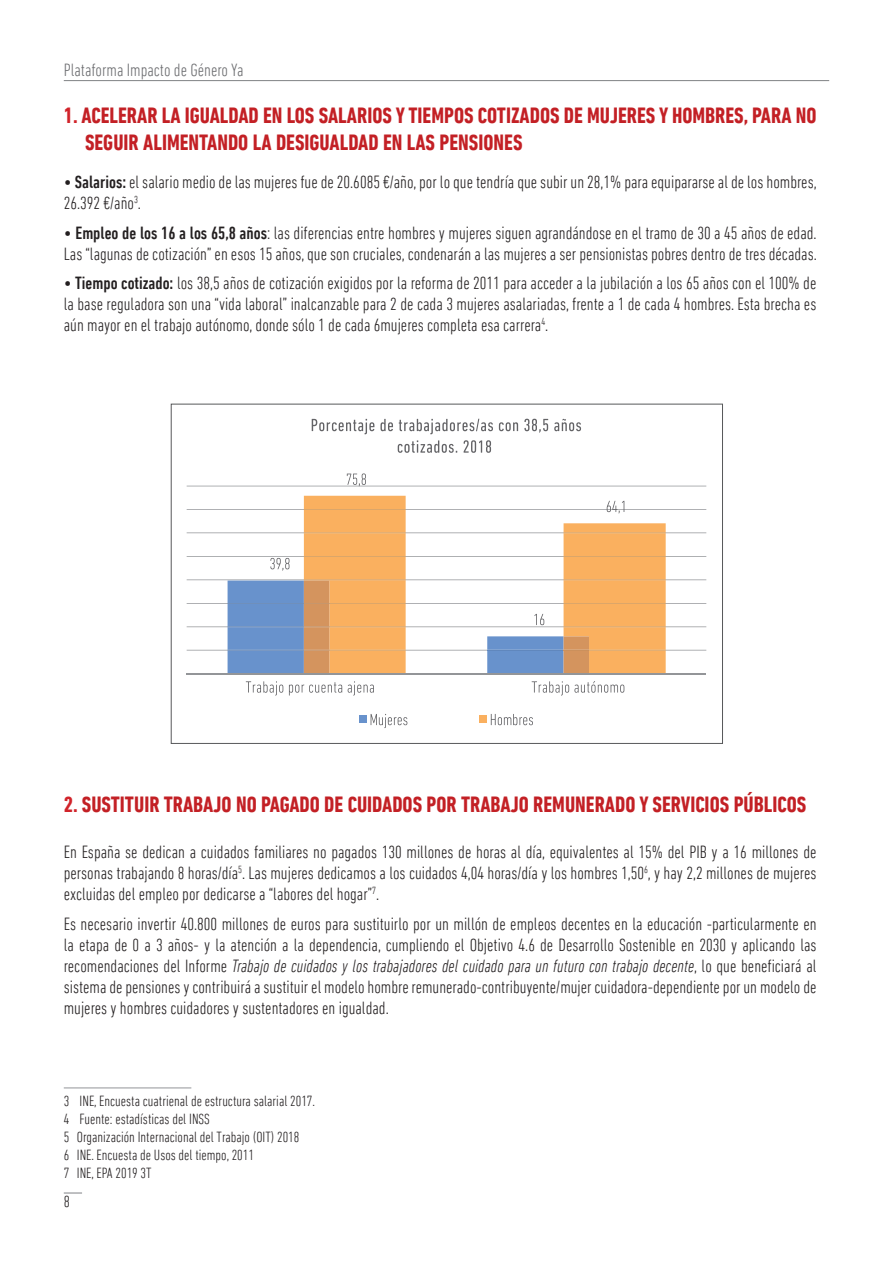
<style>
.page{position:relative;width:893px;height:1263px;background:#fff}
.page>*{position:absolute;margin:0;border:0;box-sizing:border-box;transform-origin:0 0}
.t1{font:700 condensed 22.5px/27px "DIN Next W01";color:#c32025}
.t2{font:300 condensed 18px/21px "DIN Next W01";color:#231f20}
.t3{font:italic 300 condensed 18px "DIN Next LTW01";color:#231f20}
.t4{font:300 condensed 18px "DIN Next W01";color:#6c6d70}
.t5{font:300 condensed 16.5px "DIN Next W01";color:#231f20}
.t6{font:300 condensed 15px/18px "DIN Next W01";color:#231f20}
.s1{color:#d1232a}
.s2{font-weight:500}
.s3{font-family:"DIN Next W01";font-style:normal}
</style>
<div class="page">
<hr style="left:64px;top:80px;width:765px;height:1px;background:#808285">
<svg style="left:64px;top:1193px;width:18px;height:1px"></svg>
<hr style="left:64px;top:1087px;width:127px;height:1px;background:#939598">
<hr style="left:187px;top:486px;width:519px;height:1px;background:#939598">
<hr style="left:187px;top:509px;width:519px;height:1px;background:#939598">
<hr style="left:187px;top:532px;width:519px;height:1px;background:#939598">
<hr style="left:187px;top:556px;width:519px;height:1px;background:#939598">
<hr style="left:187px;top:579px;width:519px;height:1px;background:#939598">
<hr style="left:187px;top:603px;width:519px;height:1px;background:#939598">
<hr style="left:187px;top:626px;width:519px;height:1px;background:#939598">
<hr style="left:187px;top:650px;width:519px;height:1px;background:#939598">
<hr style="left:187px;top:673px;width:519px;height:1px;background:#939598">
<svg style="left:228px;top:496px;width:178px;height:177px"></svg>
<svg style="left:487px;top:523px;width:179px;height:150px"></svg>
<svg style="left:347px;top:473px;width:19px;height:13px"></svg>
<svg style="left:607px;top:501px;width:17px;height:13px"></svg>
<svg style="left:246px;top:681px;width:37px;height:14px"></svg>
<svg style="left:289px;top:682px;width:53px;height:13px"></svg>
<svg style="left:348px;top:681px;width:26px;height:14px"></svg>
<svg style="left:532px;top:681px;width:92px;height:14px"></svg>
<svg style="left:312px;top:419px;width:62px;height:15px"></svg>
<svg style="left:380px;top:419px;width:13px;height:12px"></svg>
<svg style="left:399px;top:419px;width:94px;height:15px"></svg>
<svg style="left:499px;top:422px;width:19px;height:9px"></svg>
<svg style="left:524px;top:419px;width:24px;height:14px"></svg>
<svg style="left:554px;top:419px;width:27px;height:12px"></svg>
<svg style="left:398px;top:440px;width:59px;height:13px"></svg>
<svg style="left:464px;top:440px;width:27px;height:13px"></svg>
<div style="left:359px;top:715px;width:7px;height:8px;background:#6892cc"></div>
<svg style="left:371px;top:714px;width:36px;height:14px"></svg>
<div style="left:479px;top:715px;width:8px;height:8px;background:#fab05f"></div>
<svg style="left:491px;top:714px;width:42px;height:11px"></svg>
<p class="t4" style="left:64px;top:60px;width:181px">Plataforma Impacto de Género Ya</p>
<p class="t1" style="left:85px;top:102px;width:733px;text-indent:-21px"><span class="s1">1.</span> ACELERAR LA IGUALDAD EN LOS SALARIOS Y TIEMPOS COTIZADOS DE MUJERES Y HOMBRES, PARA NO<br>SEGUIR ALIMENTANDO LA DESIGUALDAD EN LAS PENSIONES</p>
<p class="t2" style="left:64px;top:171px;width:754px"><span class="s2">• Salarios:</span> el salario medio de las mujeres fue de 20.6085 €/año, por lo que tendría que subir un 28,1% para equipararse al de los hombres,<br>26.392 €/año<sup>3</sup>.</p>
<p class="t2" style="left:64px;top:222px;width:754px"><span class="s2">• Empleo de los 16 a los 65,8 años</span>: las diferencias entre hombres y mujeres siguen agrandándose en el tramo de 30 a 45 años de edad.<br>Las “lagunas de cotización” en esos 15 años, que son cruciales, condenarán a las mujeres a ser pensionistas pobres dentro de tres décadas.</p>
<p class="t2" style="left:64px;top:272px;width:754px;text-align:justify"><span class="s2">• Tiempo cotizado:</span> los 38,5 años de cotización exigidos por la reforma de 2011 para acceder a la jubilación a los 65 años con el 100% de la base reguladora son una “vida laboral” inalcanzable para 2 de cada 3 mujeres asalariadas, frente a 1 de cada 4 hombres. Esta brecha es aún mayor en el trabajo autónomo, donde sólo 1 de cada 6mujeres completa esa carrera<sup>4</sup>.</p>
<p class="t1" style="left:64px;top:790px;width:744px"><span class="s1">2.</span> SUSTITUIR TRABAJO NO PAGADO DE CUIDADOS POR TRABAJO REMUNERADO Y SERVICIOS PÚBLICOS</p>
<p class="t2" style="left:64px;top:841px;width:754px;text-align:justify">En España se dedican a cuidados familiares no pagados 130 millones de horas al día, equivalentes al 15% del PIB y a 16 millones de personas trabajando 8 horas/día<sup>5</sup>. Las mujeres dedicamos a los cuidados 4,04 horas/día y los hombres 1,50<sup>6</sup>, y hay 2,2 millones de mujeres excluidas del empleo por dedicarse a “labores del hogar”<sup>7</sup>.</p>
<p class="t2" style="left:64px;top:913px;width:754px">Es necesario invertir 40.800 millones de euros para sustituirlo por un millón de empleos decentes en la educación -particularmente en la etapa de 0 a 3 años- y la atención a la dependencia, cumpliendo el Objetivo 4.6 de Desarrollo Sostenible en 2030 y aplicando las</p>
<p class="t3" style="left:64px;top:955px;width:754px"><span class="s3">recomendaciones del Informe</span> Trabajo de cuidados y los trabajadores del cuidado para un futuro con trabajo decente<span class="s3">, lo que beneficiará al</span></p>
<p class="t2" style="left:64px;top:976px;width:754px">sistema de pensiones y contribuirá a sustituir el modelo hombre remunerado-contribuyente/mujer cuidadora-dependiente por un modelo de mujeres y hombres cuidadores y sustentadores en igualdad.</p>
<p class="t6" style="left:64px;top:1092px;width:253px">3 INE, Encuesta cuatrienal de estructura salarial 2017.<br>4 Fuente: estadísticas del INSS<br>5 Organización Internacional del Trabajo (OIT) 2018<br>6 INE. Encuesta de Usos del tiempo, 2011<br>7 INE, EPA 2019 3T</p>
<p class="t5" style="left:64px;top:1192px;width:8px">8</p>
</div>
